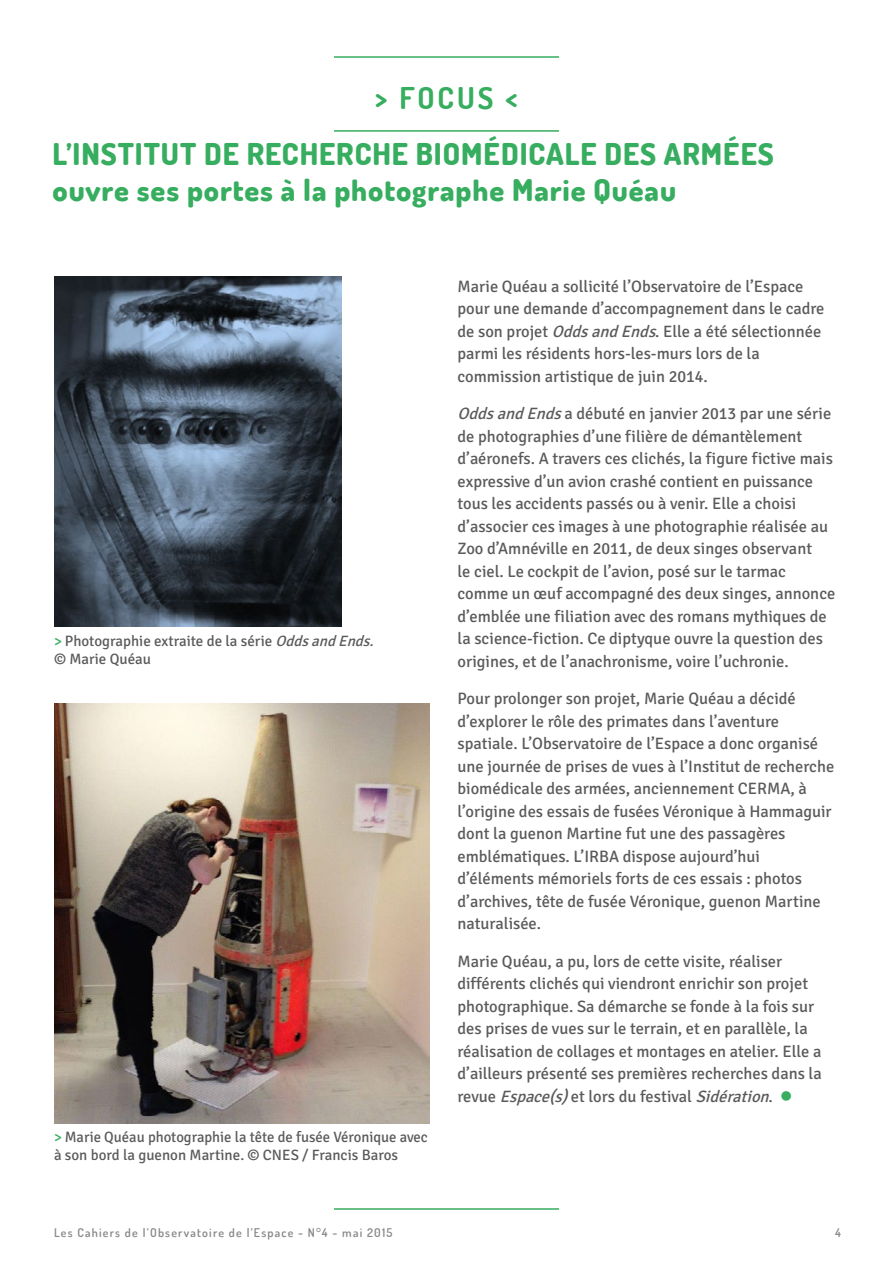
<style>
.page{position:relative;width:893px;height:1263px;background:#fff}
.page>*{position:absolute;margin:0;border:0;box-sizing:border-box;transform-origin:0 0}
.t1{font:800 30px/36px "Dosis";letter-spacing:.03em;color:#36ad5f}
.t2{font:700 30px "Dosis";color:#36ad5f}
.t3{font:16.5px/22.5px "Signika";color:#5a5a5a}
.t4{font:15px/18px "Signika";color:#5a5a5a}
.t5{font:600 12px "Dosis";letter-spacing:.1em;color:#888}
.s1{color:#36ad5f}
.s2{font-style:italic}
</style>
<div class="page">
<hr style="left:334px;top:130px;width:225px;height:2px;background:#36ad5f">
<hr style="left:334px;top:56px;width:225px;height:2px;background:#36ad5f">
<hr style="left:334px;top:1208px;width:225px;height:2px;background:#36ad5f">
<img style="left:54px;top:276px;width:288px;height:351px">
<img style="left:54px;top:703px;width:376px;height:420px">
<h1 class="t2" style="left:375px;top:78px;width:62px">&gt; FOCUS</h1>
<h1 class="t2" style="left:506px;top:78px;width:14px">&lt;</h1>
<h1 class="t1" style="left:52px;top:135px;width:723px;text-indent:152px">DE RECHERCHE BIOMÉDICALE DES ARMÉES ouvre ses portes à la photographe Marie Quéau</h1>
<h1 class="t1" style="left:52px;top:135px;width:82px">L’INSTITUT</h1>
<p class="t4" style="left:54px;top:632px;width:326px"><span class="s1">&gt;</span> Photographie extraite de la série <span class="s2">OddsandEnds. </span>© Marie Quéau</p>
<p class="t4" style="left:54px;top:1128px;width:375px"><span class="s1">&gt;</span> Marie Quéau photographie la tête de fusée Véronique avec à son bord la guenon Martine. © CNES / Francis Baros</p>
<p class="t3" style="left:457px;top:275px;width:368px">Marie Quéau a sollicité l’Observatoire de l’Espace pour une demande d’accompagnement dans le cadre de son projet <span class="s2">OddsandEnds</span>. Elle a été sélectionnée parmi les résidents hors-les-murs lors de la commission artistique de juin 2014.</p>
<p class="t3" style="left:457px;top:402px;width:379px"><span class="s2">OddsandEnds</span>a débuté en janvier 2013 par une série de photographies d’une filière de démantèlement d’aéronefs. A travers ces clichés, la figure fictive mais expressive d’un avion crashé contient en puissance tous les accidents passés ou à venir. Elle a choisi d’associer ces images à une photographie réalisée au Zoo d’Amnéville en 2011, de deux singes observant<br>le ciel. Le cockpit de l’avion, posé sur le tarmac comme un œuf accompagné des deux singes, annonce d’emblée une filiation avec des romans mythiques de la science-fiction. Ce diptyque ouvre la question des origines, et de l’anachronisme, voire l’uchronie.</p>
<p class="t3" style="left:457px;top:688px;width:378px">Pour prolonger son projet, Marie Quéau a décidé d’explorer le rôle des primates dans l’aventure spatiale. L’Observatoire de l’Espace a donc organisé une journée de prises de vues à l’Institut de recherche biomédicale des armées, anciennement CERMA, à l’origine des essais de fusées Véronique à Hammaguir dont la guenon Martine fut une des passagères emblématiques. L’IRBA dispose aujourd’hui d’éléments mémoriels forts de ces essais : photos d’archives, tête de fusée Véronique, guenon Martine naturalisée.</p>
<p class="t3" style="left:457px;top:950px;width:366px">Marie Quéau, a pu, lors de cette visite, réaliser différents clichés qui viendront enrichir son projet photographique. Sa démarche se fonde à la fois sur des prises de vues sur le terrain, et en parallèle, la réalisation de collages et montages en atelier. Elle a d’ailleurs présenté ses premières recherches dans la r e v u e <span class="s2">Espace(s)</span>e t l o r s d u fe s t i v a l <span class="s2">Sidération</span>. <span class="s1">●</span></p>
<p class="t5" style="left:54px;top:1224px;width:340px">Les Cahiers de l’Observatoire de l’Espace - N°4 - mai 2015</p>
<p class="t5" style="left:835px;top:1224px;width:7px">4</p>
</div>
